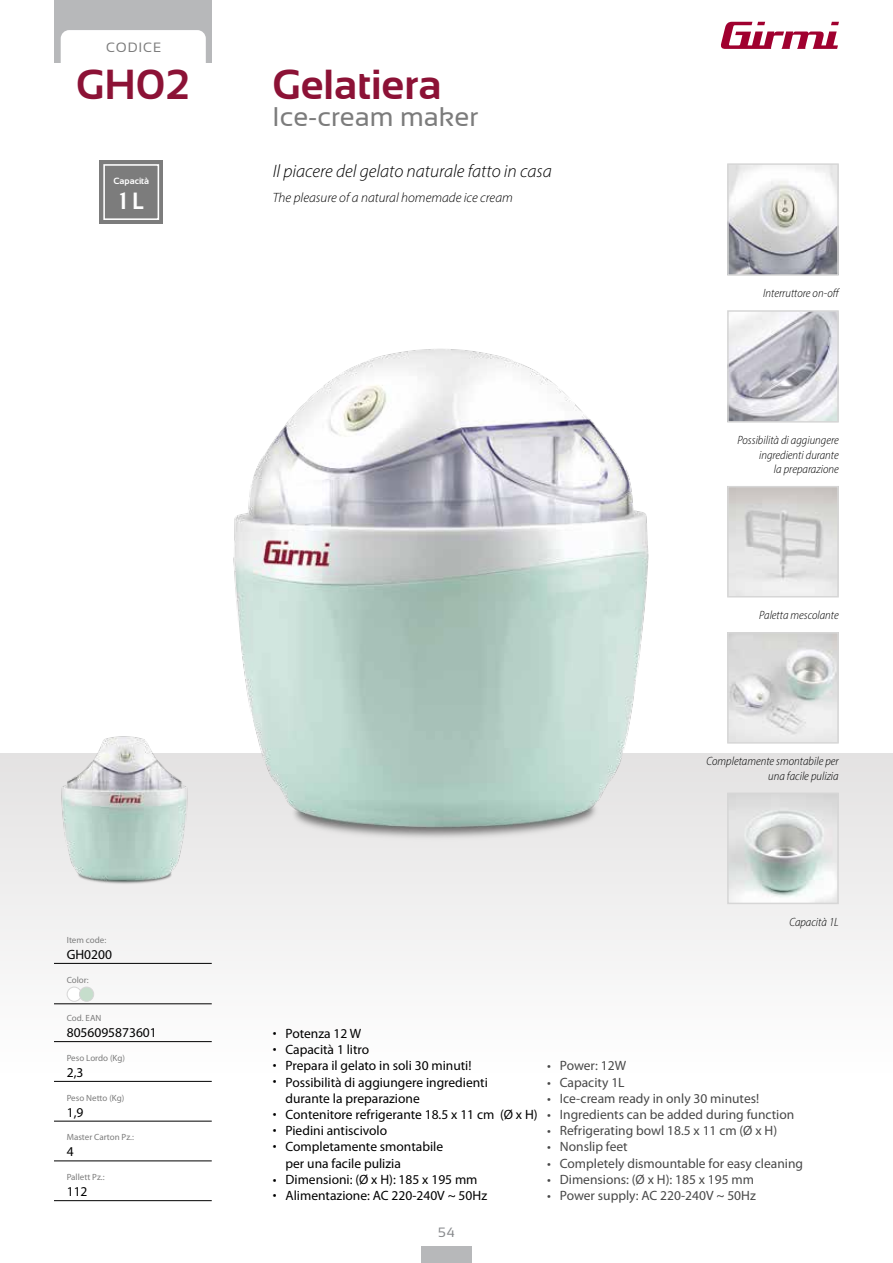
<style>
.page{position:relative;width:893px;height:1263px;background:#fff}
.page>*{position:absolute;margin:0;border:0;box-sizing:border-box;transform-origin:0 0}
.t1{font:700 42px "Sansation";color:#8c1236}
.t2{font:27px "Sansation";color:#7c7c7c}
.t3{font:700 23.55px "Sansation";color:#fff}
.t4{font:italic 300 18px "Myriad Pro";color:#000}
.t5{font:13.5px/16.2px "Myriad Pro";color:#000}
.t6{font:13.5px "Myriad Pro";color:#484848}
.t7{font:italic 300 13.5px "Myriad Pro";color:#000}
.t8{font:13.5px "Sansation";letter-spacing:.06em;color:#7c7c7c}
.t9{font:13.5px "Sansation";color:#87898c}
.t10{font:italic 300 semi-condensed 12px/14.4px "Myriad Pro";color:#000;text-align:right}
.t11{font:9px "Myriad Pro";color:#7c7c7c}
.t12{font:700 9px "Sansation";color:#fff}
</style>
<div class="page">
<div style="left:0;top:753px;width:893px;height:319px;background:linear-gradient(to bottom,#e3e2e2,#fefefe)"></div>
<div style="left:54px;top:0;width:158px;height:71px;background:#b7b8ba"></div>
<div style="left:421px;top:1246px;width:51px;height:17px;background:#b7b8ba"></div>
<svg style="left:721px;top:22px;width:118px;height:27px"></svg>
<div style="left:54px;top:75px;width:158px;height:52px;border:6px solid #fff;border-radius:12px"></div>
<div style="left:47px;top:64px;width:172px;height:35px;background:#fff"></div>
<div style="left:61px;top:30px;width:145px;height:51px;background:#fff;border-radius:9px"></div>
<img style="left:212px;top:349px;width:531px;height:542px">
<hr style="left:54px;top:963px;width:158px;height:1px;background:#000">
<hr style="left:54px;top:1003px;width:158px;height:1px;background:#000">
<hr style="left:54px;top:1041px;width:158px;height:1px;background:#000">
<hr style="left:54px;top:1081px;width:158px;height:1px;background:#000">
<hr style="left:54px;top:1121px;width:158px;height:1px;background:#000">
<hr style="left:54px;top:1160px;width:158px;height:1px;background:#000">
<hr style="left:54px;top:1200px;width:158px;height:1px;background:#000">
<div style="left:67px;top:987px;width:14px;height:14px;background:#fff;border-radius:50%"></div>
<div style="left:67px;top:987px;width:15px;height:15px;border:1px solid #d6d6d6;border-radius:50%"></div>
<div style="left:79px;top:987px;width:15px;height:14px;background:#c6decc;border-radius:50%"></div>
<div style="left:79px;top:987px;width:15px;height:15px;border:1px solid #d6d6d6;border-radius:50%"></div>
<img style="left:730px;top:313px;width:106px;height:107px">
<div style="left:727px;top:310px;width:112px;height:113px;border:2px solid #d6d6d6"></div>
<img style="left:730px;top:489px;width:106px;height:105px">
<div style="left:727px;top:486px;width:112px;height:111px;border:2px solid #d6d6d6"></div>
<img style="left:730px;top:166px;width:106px;height:107px">
<div style="left:727px;top:163px;width:112px;height:113px;border:2px solid #d6d6d6"></div>
<img style="left:730px;top:635px;width:106px;height:106px">
<div style="left:727px;top:632px;width:112px;height:112px;border:2px solid #d6d6d6"></div>
<img style="left:730px;top:795px;width:106px;height:106px">
<div style="left:727px;top:792px;width:112px;height:112px;border:2px solid #d6d6d6"></div>
<img style="left:40px;top:736px;width:172px;height:155px">
<div style="left:99px;top:160px;width:64px;height:64px;background:#7c7c7c"></div>
<div style="left:103px;top:164px;width:56px;height:56px;border:2px solid #fff"></div>
<p class="t8" style="left:106px;top:40px;width:57px">CODICE</p>
<h1 class="t1" style="left:76px;top:61px;width:115px">GH02</h1>
<p class="t12" style="left:113px;top:176px;width:37px">Capacità</p>
<h3 class="t3" style="left:119px;top:188px;width:27px">1 L</h3>
<p class="t11" style="left:67px;top:935px;width:41px">Item code:</p>
<p class="t5" style="left:67px;top:946px;width:47px">GH0200</p>
<p class="t11" style="left:67px;top:974px;width:24px">Color:</p>
<p class="t11" style="left:67px;top:1013px;width:36px">Cod. EAN</p>
<p class="t5" style="left:67px;top:1025px;width:92px">8056095873601</p>
<p class="t11" style="left:67px;top:1053px;width:60px">Peso Lordo (Kg)</p>
<p class="t5" style="left:67px;top:1064px;width:18px">2,3</p>
<p class="t11" style="left:67px;top:1092px;width:59px">Peso Netto (Kg)</p>
<p class="t5" style="left:67px;top:1104px;width:18px">1,9</p>
<p class="t11" style="left:67px;top:1132px;width:69px">Master Carton Pz.:</p>
<p class="t5" style="left:67px;top:1144px;width:8px">4</p>
<p class="t11" style="left:67px;top:1172px;width:39px">Pallett Pz.:</p>
<p class="t5" style="left:67px;top:1184px;width:22px">112</p>
<h1 class="t1" style="left:272px;top:61px;width:171px">Gelatiera</h1>
<h2 class="t2" style="left:272px;top:101px;width:208px">Ice-cream maker</h2>
<h3 class="t4" style="left:273px;top:161px;width:280px">Il piacere del gelato naturale fatto in casa</h3>
<p class="t7" style="left:273px;top:190px;width:242px">The pleasure of a natural homemade ice cream</p>
<p class="t10" style="left:763px;top:286px;width:78px">Interruttore on-off</p>
<p class="t10" style="left:738px;top:433px;width:103px">Possibilità di aggiungere ingredienti durante<br>la preparazione</p>
<p class="t10" style="left:759px;top:608px;width:81px">Paletta mescolante</p>
<p class="t10" style="left:707px;top:754px;width:134px">Completamente smontabile per una facile pulizia</p>
<p class="t10" style="left:789px;top:915px;width:51px">Capacità 1L</p>
<p class="t5" style="left:273px;top:1026px;width:90px">• Potenza 12 W</p>
<p class="t5" style="left:273px;top:1042px;width:98px">• Capacità 1 litro</p>
<p class="t5" style="left:273px;top:1058px;width:200px">• Prepara il gelato in soli 30 minuti!</p>
<p class="t5" style="left:285px;top:1074px;width:204px;text-indent:-13px">• Possibilità di aggiungere ingredienti durante la preparazione</p>
<p class="t5" style="left:273px;top:1107px;width:266px">• Contenitore refrigerante 18.5 x 11 cm (Ø x H)</p>
<p class="t5" style="left:273px;top:1123px;width:116px">• Piedini antiscivolo</p>
<p class="t5" style="left:285px;top:1139px;width:159px;text-indent:-13px">• Completamente smontabile per una facile pulizia</p>
<p class="t5" style="left:273px;top:1171px;width:206px">• Dimensioni: (Ø x H): 185 x 195 mm</p>
<p class="t5" style="left:273px;top:1188px;width:216px">• Alimentazione: AC 220-240V ~ 50Hz</p>
<p class="t9" style="left:438px;top:1225px;width:18px">54</p>
<p class="t6" style="left:547px;top:1058px;width:80px">• Power: 12W</p>
<p class="t6" style="left:547px;top:1075px;width:79px">• Capacity 1L</p>
<p class="t6" style="left:547px;top:1091px;width:214px">• Ice-cream ready in only 30 minutes!</p>
<p class="t6" style="left:547px;top:1107px;width:249px">• Ingredients can be added during function</p>
<p class="t6" style="left:547px;top:1123px;width:232px">• Refrigerating bowl 18.5 x 11 cm (Ø x H)</p>
<p class="t6" style="left:547px;top:1139px;width:82px">• Nonslip feet</p>
<p class="t6" style="left:547px;top:1156px;width:257px">• Completely dismountable for easy cleaning</p>
<p class="t6" style="left:547px;top:1172px;width:208px">• Dimensions: (Ø x H): 185 x 195 mm</p>
<p class="t6" style="left:547px;top:1188px;width:210px">• Power supply: AC 220-240V ~ 50Hz</p>
</div>
